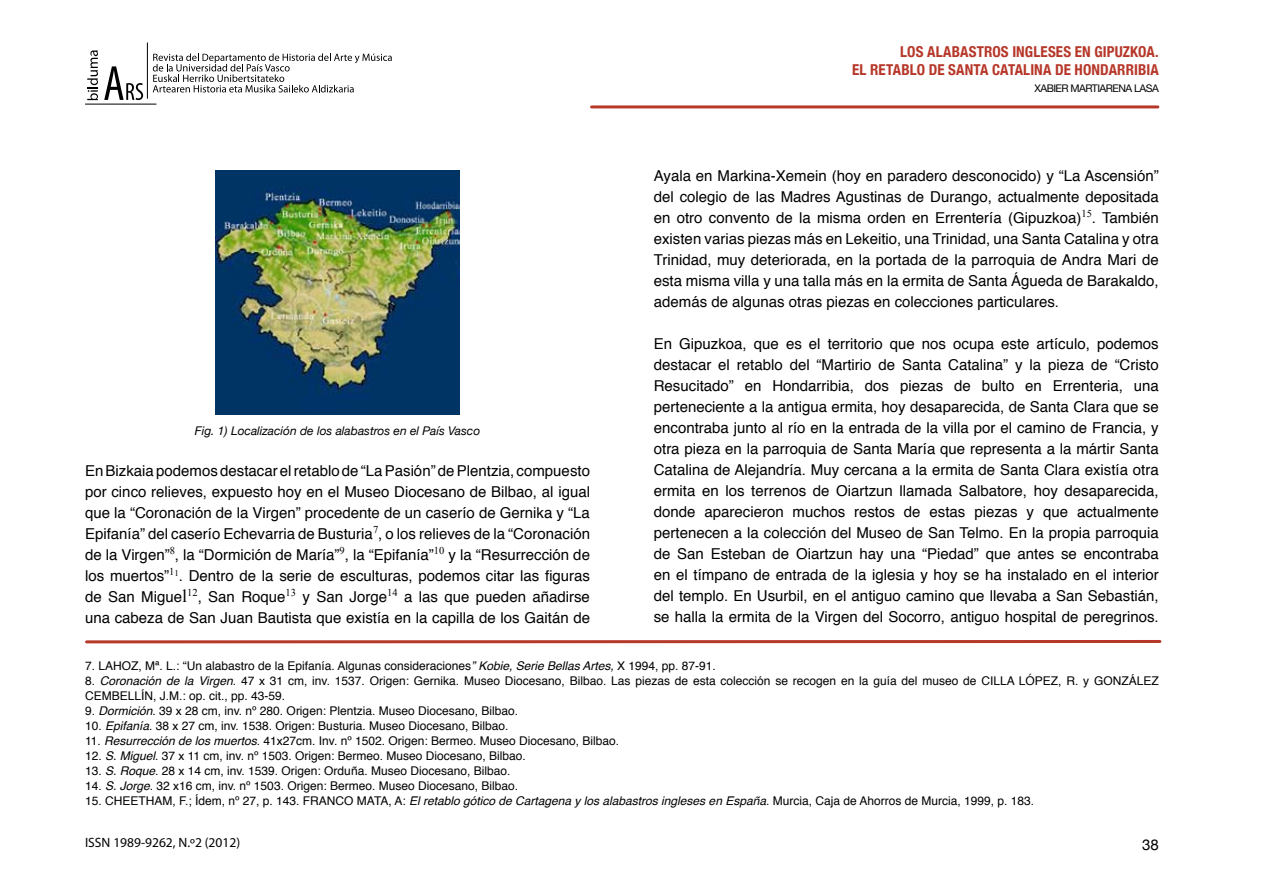
<style>
.page{position:relative;width:1263px;height:893px;background:#fff}
.page>*{position:absolute;margin:0;border:0;box-sizing:border-box;transform-origin:0 0}
.t1{font:15px/21px "Helvetica";color:#000;text-align:justify}
.t2{font:700 condensed 15px/18px "Helvetica Neue";letter-spacing:.01em;color:#b63729;text-align:right}
.t3{font:15px "Helvetica Neue";color:#000}
.t4{font:13.5px "Myriad Pro";color:#000}
.t5{font:12px/15px "Helvetica";color:#000}
.t6{font:italic 12px "Helvetica Neue";color:#000}
.t7{font:10.5px "Helvetica Neue";letter-spacing:-.05em;color:#000}
.s1{font-style:italic}
.s2{font-family:"Times New Roman";font-size:18px}
</style>
<div class="page">
<svg style="left:104px;top:66px;width:39px;height:34px"></svg>
<svg style="left:87px;top:50px;width:11px;height:50px"></svg>
<hr style="left:85px;top:104px;width:71px;height:1px;background:#000">
<svg style="left:153px;top:53px;width:239px;height:39px"></svg>
<hr style="left:147px;top:43px;width:1px;height:56px;background:#000">
<hr style="left:591px;top:105px;width:567px;height:3px;background:#b53829">
<hr style="left:87px;top:640px;width:1073px;height:3px;background:#b53829">
<img style="left:215px;top:170px;width:245px;height:245px">
<p class="t2" style="left:852px;top:42px;width:308px">LOS ALABASTROS INGLESES EN GIPUZKOA.<br>EL RETABLO DE SANTA CATALINA DE HONDARRIBIA</p>
<p class="t7" style="left:1034px;top:82px;width:126px">XABIER MARTIARENA LASA</p>
<p class="t1" style="left:654px;top:166px;width:506px">Ayala en Markina-Xemein (hoy en paradero desconocido) y “La Ascensión” del colegio de las Madres Agustinas de Durango, actualmente depositada en otro convento de la misma orden en Errentería (Gipuzkoa)<sup>15</sup>. También existen varias piezas más en Lekeitio, una Trinidad, una Santa Catalina y otra Trinidad, muy deteriorada, en la portada de la parroquia de Andra Mari de esta misma villa y una talla más en la ermita de Santa Águeda de Barakaldo, además de algunas otras piezas en colecciones particulares.</p>
<p class="t1" style="left:654px;top:334px;width:506px">En Gipuzkoa, que es el territorio que nos ocupa este artículo, podemos destacar el retablo del “Martirio de Santa Catalina” y la pieza de “Cristo Resucitado” en Hondarribia, dos piezas de bulto en Errenteria, una perteneciente a la antigua ermita, hoy desaparecida, de Santa Clara que se encontraba junto al río en la entrada de la villa por el camino de Francia, y otra pieza en la parroquia de Santa María que representa a la mártir Santa Catalina de Alejandría. Muy cercana a la ermita de Santa Clara existía otra ermita en los terrenos de Oiartzun llamada Salbatore, hoy desaparecida, donde aparecieron muchos restos de estas piezas y que actualmente pertenecen a la colección del Museo de San Telmo. En la propia parroquia de San Esteban de Oiartzun hay una “Piedad” que antes se encontraba en el tímpano de entrada de la iglesia y hoy se ha instalado en el interior del templo. En Usurbil, en el antiguo camino que llevaba a San Sebastián, se halla la ermita de la Virgen del Socorro, antiguo hospital de peregrinos.</p>
<p class="t5" style="left:85px;top:659px;width:632px">7. LAHOZ, Mª. L.: “Un alabastro de la Epifanía. Algunas consideraciones<span class="s1">” Kobie, Serie Bellas Artes,</span> X 1994, pp. 87-91.</p>
<p class="t5" style="left:85px;top:674px;width:1075px">8. <span class="s1">Coronación de la Virgen</span>. 47 x 31 cm, inv. 1537. Origen: Gernika. Museo Diocesano, Bilbao. Las piezas de esta colección se recogen en la guía del museo de CILLA LÓPEZ, R. y GONZÁLEZ<br>CEMBELLÍN, J.M.: op. cit., pp. 43-59.</p>
<p class="t5" style="left:85px;top:704px;width:435px">9. <span class="s1">Dormición</span>. 39 x 28 cm, inv. nº 280. Origen: Plentzia. Museo Diocesano, Bilbao.</p>
<p class="t5" style="left:85px;top:719px;width:425px">10. <span class="s1">Epifanía</span>. 38 x 27 cm, inv. 1538. Origen: Busturia. Museo Diocesano, Bilbao.</p>
<p class="t5" style="left:85px;top:734px;width:536px">11. <span class="s1">Resurrección de los muertos</span>. 41x27cm. Inv. nº 1502. Origen: Bermeo. Museo Diocesano, Bilbao.</p>
<p class="t5" style="left:85px;top:749px;width:442px">12. <span class="s1">S. Miguel</span>. 37 x 11 cm, inv. nº 1503. Origen: Bermeo. Museo Diocesano, Bilbao.</p>
<p class="t5" style="left:85px;top:764px;width:427px">13. <span class="s1">S. Roque</span>. 28 x 14 cm, inv. 1539. Origen: Orduña. Museo Diocesano, Bilbao.</p>
<p class="t5" style="left:85px;top:779px;width:435px">14. <span class="s1">S. Jorge</span>. 32 x16 cm, inv. nº 1503. Origen: Bermeo. Museo Diocesano, Bilbao.</p>
<p class="t5" style="left:85px;top:794px;width:951px">15. CHEETHAM, F.; Ídem, nº 27, p. 143. FRANCO MATA, A: <span class="s1">El retablo gótico de Cartagena y los alabastros ingleses en España</span>. Murcia, Caja de Ahorros de Murcia, 1999, p. 183.</p>
<p class="t6" style="left:195px;top:423px;width:287px">Fig. 1) Localización de los alabastros en el País Vasco</p>
<p class="t1" style="left:85px;top:461px;width:506px">En Bizkaia podemos destacar el retablo de “La Pasión” de Plentzia, compuesto por cinco relieves, expuesto hoy en el Museo Diocesano de Bilbao, al igual que la “Coronación de la Virgen” procedente de un caserío de Gernika y “La Epifanía” del caserío Echevarria de Busturia<sup>7</sup>, o los relieves de la “Coronación de la Virgen”<sup>8</sup>, la “Dormición de María”<sup>9</sup>, la “Epifanía”<sup>10</sup> y la “Resurrección de los muertos”<sup>1</sup><sup>1</sup>. Dentro de la serie de esculturas, podemos citar las figuras de San Migue<span class="s2">l</span><sup>12</sup>, San Roque<sup>13</sup> y San Jorge<sup>14</sup> a las que pueden añadirse una cabeza de San Juan Bautista que existía en la capilla de los Gaitán de</p>
<p class="t4" style="left:85px;top:835px;width:157px">ISSN 1989-9262, N.º2 (2012)</p>
<p class="t3" style="left:1142px;top:836px;width:18px">38</p>
</div>
